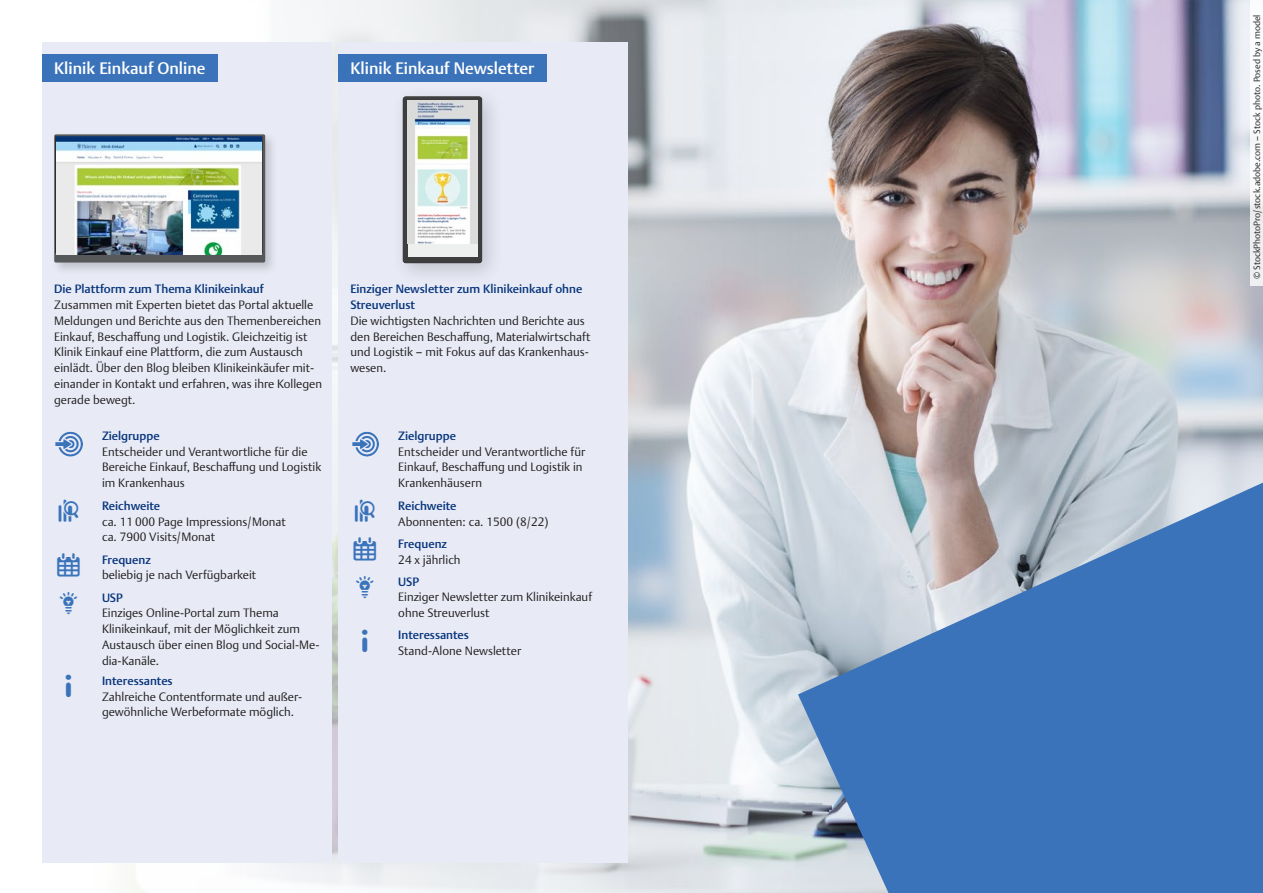
<style>
.page{position:relative;width:1263px;height:893px;background:#fff}
.page>*{position:absolute;margin:0;border:0;box-sizing:border-box;transform-origin:0 0}
.t1{font:500 16.5px "Thieme Argo 2011";color:#fff}
.t2{font:300 12px/15.8px "Thieme Argo 2011";color:#231f20}
.t3{font:500 12px/15.8px "Thieme Argo 2011";color:#08357c}
.t4{font:300 9px "Thieme Argo 2011";color:#231f20}
</style>
<div class="page">
<img style="left:67px;top:0;width:1196px;height:893px">
<svg style="left:798px;top:483px;width:465px;height:410px;background:#638cc0"></svg>
<div style="left:43px;top:43px;width:289px;height:820px;background:#e8ebf6"></div>
<div style="left:43px;top:54px;width:175px;height:27px;background:#3b73ba"></div>
<div style="left:339px;top:43px;width:289px;height:820px;background:#e8ebf6"></div>
<div style="left:339px;top:54px;width:208px;height:27px;background:#3b73ba"></div>
<div style="left:51px;top:131px;width:228px;height:145px;background:#231f20;opacity:.2"></div>
<svg style="left:54px;top:134px;width:211px;height:129px;background:#696b6e"></svg>
<img style="left:57px;top:136px;width:204px;height:118px">
<div style="left:391px;top:85px;width:114px;height:201px;background:#231f20;opacity:.2"></div>
<div style="left:401px;top:96px;width:81px;height:169px;background:#231f20;opacity:.2"></div>
<div style="left:408px;top:101px;width:69px;height:156px;background:#eef0ef"></div>
<img style="left:408px;top:101px;width:69px;height:142px">
<svg style="left:1250px;top:0;width:13px;height:286px"></svg>
<img style="left:56px;top:431px;width:26px;height:26px">
<img style="left:352px;top:431px;width:26px;height:26px">
<h1 class="t1" style="left:54px;top:57px;width:153px">Klinik Einkauf Online</h1>
<h1 class="t1" style="left:350px;top:57px;width:185px">Klinik Einkauf Newsletter</h1>
<p class="t3" style="left:54px;top:281px;width:211px">Die Plattform zum Thema Klinikeinkauf</p>
<p class="t2" style="left:54px;top:297px;width:269px">Zusammen mit Experten bietet das Portal aktuelle Meldungen und Berichte aus den Themenbereichen Einkauf, Beschaffung und Logistik. Gleichzeitig ist Klinik Einkauf eine Plattform, die zum Austausch einlädt. Über den Blog bleiben Klinikeinkäufer mit&shy;einander in Kontakt und erfahren, was ihre Kollegen gerade bewegt.</p>
<p class="t3" style="left:102px;top:428px;width:59px">Zielgruppe</p>
<p class="t2" style="left:102px;top:443px;width:221px">Entscheider und Verantwortliche für die<br>Bereiche Einkauf, Beschaffung und Logistik im Krankenhaus</p>
<p class="t3" style="left:102px;top:497px;width:60px">Reichweite</p>
<p class="t2" style="left:102px;top:513px;width:185px">ca. 11 000 Page Impressions/Monat ca. 7900 Visits/Monat</p>
<p class="t3" style="left:102px;top:551px;width:50px">Frequenz</p>
<p class="t2" style="left:102px;top:567px;width:156px">beliebig je nach Verfügbarkeit</p>
<p class="t3" style="left:102px;top:589px;width:22px">USP</p>
<p class="t2" style="left:102px;top:605px;width:219px">Einziges Online-Portal zum Thema<br>Klinikeinkauf, mit der Möglichkeit zum<br>Austausch über einen Blog und Social-Me&shy;dia-Kanäle.</p>
<p class="t3" style="left:102px;top:672px;width:72px">Interessantes</p>
<p class="t2" style="left:102px;top:688px;width:201px">Zahlreiche Contentformate und außer&shy;gewöhnliche Werbeformate möglich.</p>
<p class="t3" style="left:350px;top:281px;width:233px">Einziger Newsletter zum Klinikeinkauf ohne<br>Streuverlust</p>
<p class="t2" style="left:350px;top:312px;width:242px">Die wichtigsten Nachrichten und Berichte aus den Bereichen Beschaffung, Materialwirtschaft und Logistik – mit Fokus auf das Krankenhaus&shy;wesen.</p>
<p class="t3" style="left:398px;top:428px;width:59px">Zielgruppe</p>
<p class="t2" style="left:398px;top:443px;width:188px">Entscheider und Verantwortliche für<br>Einkauf, Beschaffung und Logistik in<br>Krankenhäusern</p>
<p class="t3" style="left:398px;top:497px;width:60px">Reichweite</p>
<p class="t2" style="left:398px;top:513px;width:152px">Abonnenten: ca. 1500 (8/22)</p>
<p class="t3" style="left:398px;top:535px;width:50px">Frequenz</p>
<p class="t2" style="left:398px;top:551px;width:64px">24 x jährlich</p>
<p class="t3" style="left:398px;top:573px;width:22px">USP</p>
<p class="t2" style="left:398px;top:589px;width:195px">Einziger Newsletter zum Klinikeinkauf ohne Streuverlust</p>
<p class="t3" style="left:398px;top:627px;width:72px">Interessantes</p>
<p class="t2" style="left:398px;top:643px;width:124px">Stand-Alone Newsletter</p>
<p class="t4" style="left:1251px;top:279px;width:266px;rotate:-90deg">© StockPhotoPro/stock.adobe.com – Stock photo. Posed by a model</p>
</div>
